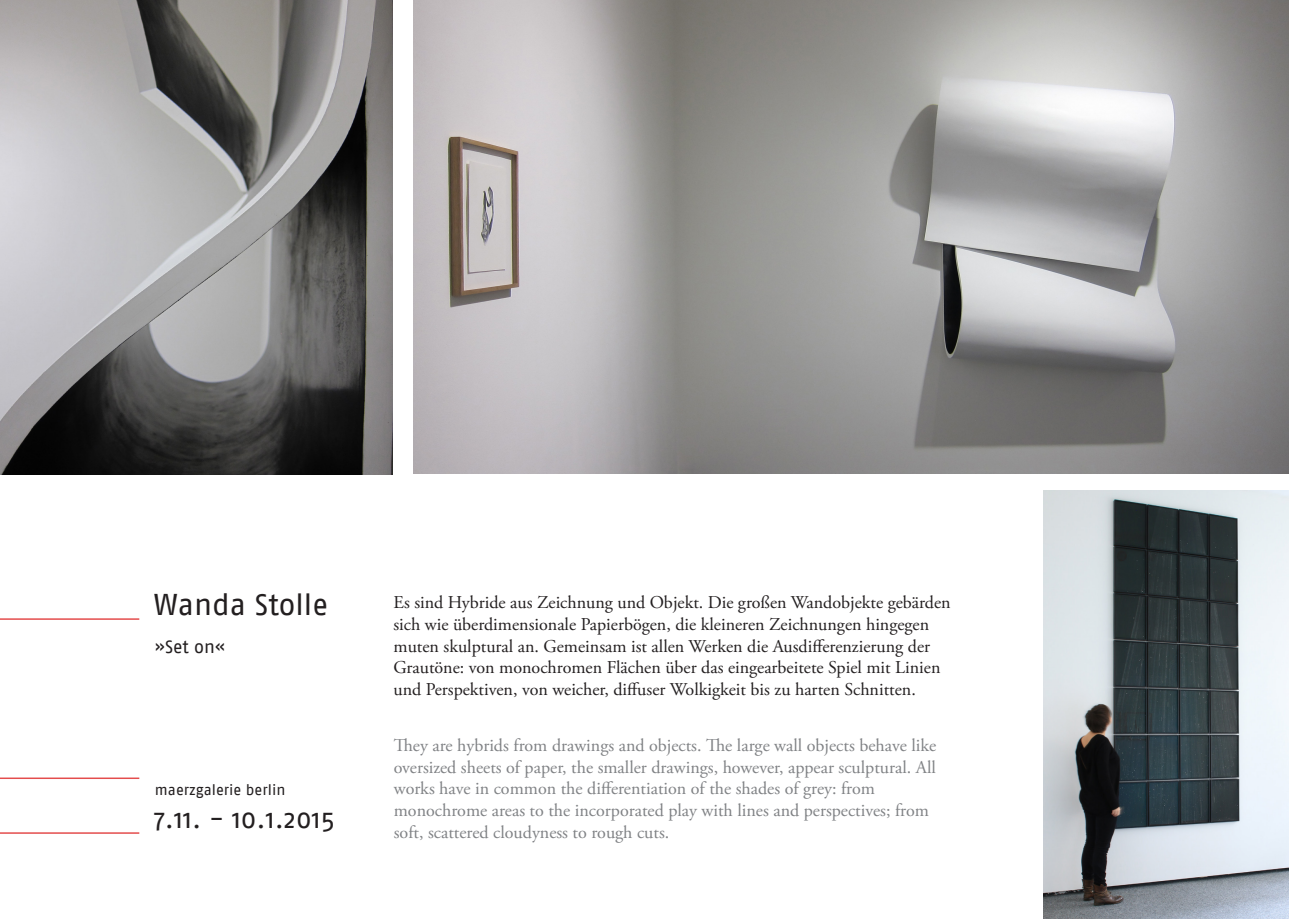
<style>
.page{position:relative;width:1289px;height:919px;background:#fff}
.page>*{position:absolute;margin:0;border:0;box-sizing:border-box;transform-origin:0 0}
.t1{font:30px "Fago No";color:#231f20}
.t2{font:27px "Fago No";color:#231f20}
.t3{font:18px/21.6px "Adobe Garamond Pro";color:#231f20}
.t4{font:18px/21.6px "Adobe Garamond Pro";color:#808285;text-align:justify}
.t5{font:18px "Fago No";color:#231f20}
.t6{font:15px "Fago No";color:#231f20}
</style>
<div class="page">
<hr style="left:0;top:777px;width:139px;height:2px;background:#e44d4d">
<hr style="left:0;top:832px;width:139px;height:1px;background:#e44d4d">
<hr style="left:0;top:618px;width:139px;height:1px;background:#e44d4d">
<img style="left:1043px;top:491px;width:244px;height:427px">
<img style="left:413px;top:0;width:875px;height:473px">
<img style="left:0;top:0;width:393px;height:474px">
<p class="t1" style="left:154px;top:587px;width:176px">Wanda Stolle</p>
<p class="t5" style="left:155px;top:636px;width:72px">»Set on«</p>
<p class="t6" style="left:155px;top:781px;width:132px">maerzgalerie berlin</p>
<p class="t2" style="left:154px;top:803px;width:182px">7.11. - 10.1.2015</p>
<p class="t3" style="left:393px;top:592px;width:558px">Es sind Hybride aus Zeichnung und Objekt. Die großen Wandobjekte gebärden sich wie überdimensionale Papierbögen, die kleineren Zeichnungen hingegen muten skulptural an. Gemeinsam ist allen Werken die Ausdifferenzierung der Grautöne: von monochromen Flächen über das eingearbeitete Spiel mit Linien und Perspektiven, von weicher, diffuser Wolkigkeit bis zu harten Schnitten.</p>
<p class="t4" style="left:394px;top:735px;width:544px">They are hybrids from drawings and objects. The large wall objects behave like oversized sheets of paper, the smaller drawings, however, appear sculptural. All works have in common the differentiation of the shades of grey: from</p>
<p class="t4" style="left:394px;top:800px;width:537px">monochrome areas to the incorporated play with lines and perspectives; from soft, scattered cloudyness to rough cuts.</p>
</div>
